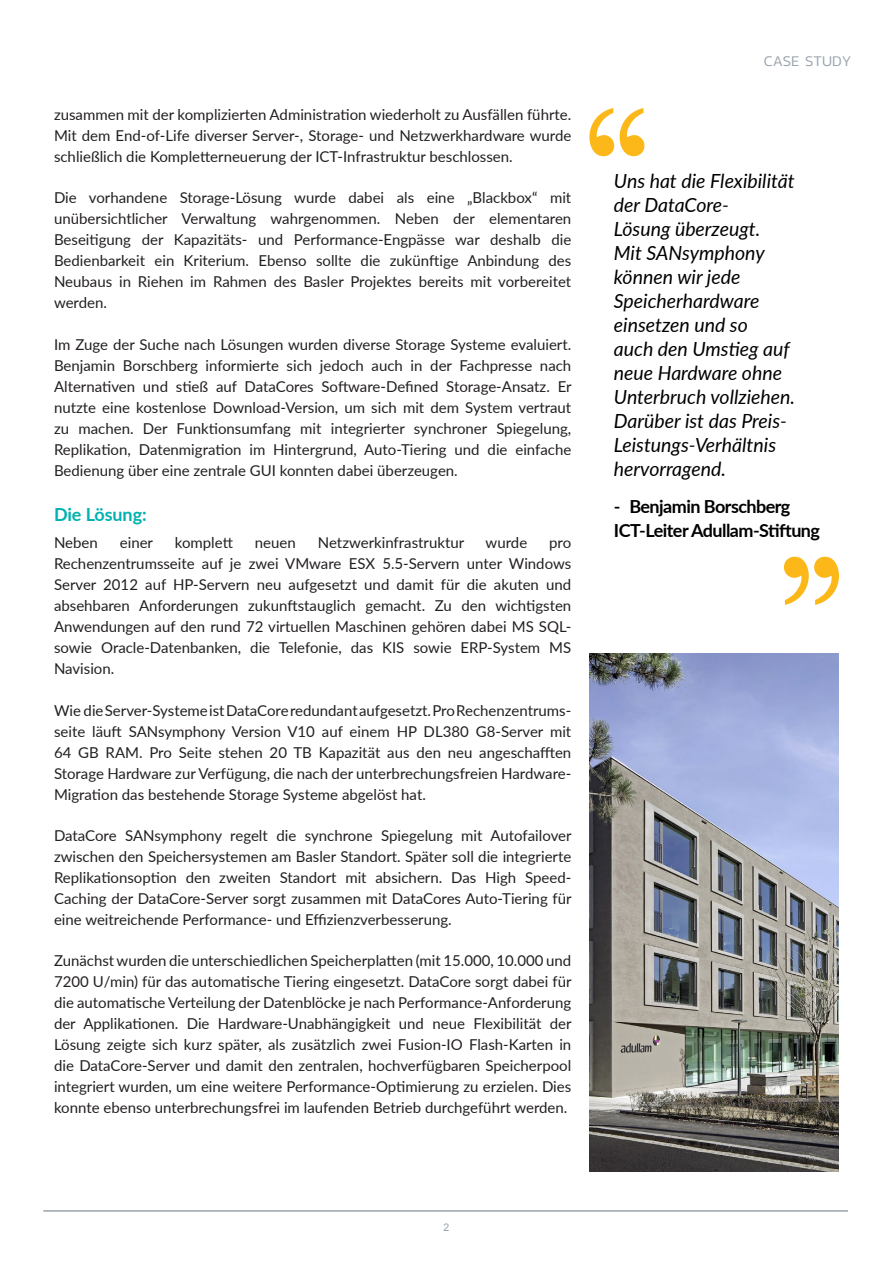
<style>
.page{position:relative;width:893px;height:1263px;background:#fff}
.page>*{position:absolute;margin:0;border:0;box-sizing:border-box;transform-origin:0 0}
.t1{font:italic 19.5px/24px "Lato";color:#000001}
.t2{font:700 18px/24px "Lato";letter-spacing:-.03em;color:#000001}
.t3{font:700 18px "Lato";letter-spacing:-.005em;color:#00b2b0}
.t4{font:15px/21px "Lato";color:#231f20;text-align:justify}
.t5{font:300 15px "Kanit";color:#99a3ad}
.t6{font:10.5px "Arial";color:#99a3ad}
</style>
<div class="page">
<hr style="left:43px;top:1210px;width:805px;height:2px;background:#99a3ad">
<img style="left:589px;top:654px;width:250px;height:517px">
<svg style="left:784px;top:557px;width:55px;height:48px"></svg>
<svg style="left:589px;top:108px;width:55px;height:48px"></svg>
<p class="t4" style="left:54px;top:103px;width:519px">zusammen mit der komplizierten Administration wiederholt zu Ausfällen führte.<br>Mit dem End-of-Life diverser Server-, Storage- und Netzwerkhardware wurde schließlich die Kompletterneuerung der ICT-Infrastruktur beschlossen.</p>
<p class="t4" style="left:54px;top:187px;width:519px">Die vorhandene Storage-Lösung wurde dabei als eine „Blackbox“ mit unübersichtlicher Verwaltung wahrgenommen. Neben der elementaren Beseitigung der Kapazitäts- und Performance-Engpässe war deshalb die Bedienbarkeit ein Kriterium. Ebenso sollte die zukünftige Anbindung des Neubaus in Riehen im Rahmen des Basler Projektes bereits mit vorbereitet werden.</p>
<p class="t4" style="left:54px;top:333px;width:519px">Im Zuge der Suche nach Lösungen wurden diverse Storage Systeme evaluiert.<br>Benjamin Borschberg informierte sich jedoch auch in der Fachpresse nach Alternativen und stieß auf DataCores Software-Defined Storage-Ansatz. Er nutzte eine kostenlose Download-Version, um sich mit dem System vertraut zu machen. Der Funktionsumfang mit integrierter synchroner Spiegelung, Replikation, Datenmigration im Hintergrund, Auto-Tiering und die einfache Bedienung über eine zentrale GUI konnten dabei überzeugen.</p>
<p class="t3" style="left:54px;top:501px;width:94px">Die Lösung:</p>
<p class="t4" style="left:54px;top:532px;width:45px">Neben</p>
<p class="t4" style="left:120px;top:532px;width:35px">einer</p>
<p class="t4" style="left:175px;top:532px;width:60px">komplett</p>
<p class="t4" style="left:255px;top:532px;width:42px">neuen</p>
<p class="t4" style="left:318px;top:532px;width:148px">Netzwerkinfrastruktur</p>
<p class="t4" style="left:486px;top:532px;width:43px">wurde</p>
<p class="t4" style="left:54px;top:532px;width:519px;text-indent:495px">pro Rechenzentrumsseite auf je zwei VMware ESX 5.5-Servern unter Windows Server 2012 auf HP-Servern neu aufgesetzt und damit für die akuten und absehbaren Anforderungen zukunftstauglich gemacht. Zu den wichtigsten Anwendungen auf den rund 72 virtuellen Maschinen gehören dabei MS SQL&shy;sowie Oracle-Datenbanken, die Telefonie, das KIS sowie ERP-System MS Navision.</p>
<p class="t4" style="left:54px;top:699px;width:519px">Wie die Server-Systeme ist DataCore redundant aufgesetzt. Pro Rechenzentrums&shy;seite läuft SANsymphony Version V10 auf einem HP DL380 G8-Server mit 64 GB RAM. Pro Seite stehen 20 TB Kapazität aus den neu angeschafften Storage Hardware zur Verfügung, die nach der unterbrechungsfreien Hardware-Migration das bestehende Storage Systeme abgelöst hat.</p>
<p class="t4" style="left:54px;top:824px;width:519px">DataCore SANsymphony regelt die synchrone Spiegelung mit Autofailover zwischen den Speichersystemen am Basler Standort. Später soll die integrierte Replikationsoption den zweiten Standort mit absichern. Das High Speed-Caching der DataCore-Server sorgt zusammen mit DataCores Auto-Tiering für eine weitreichende Performance- und Effizienzverbesserung.</p>
<p class="t4" style="left:54px;top:949px;width:519px">Zunächst wurden die unterschiedlichen Speicherplatten (mit 15.000, 10.000 und 7200 U/min) für das automatische Tiering eingesetzt. DataCore sorgt dabei für die automatische Verteilung der Datenblöcke je nach Performance-Anforderung der Applikationen. Die Hardware-Unabhängigkeit und neue Flexibilität der Lösung zeigte sich kurz später, als zusätzlich zwei Fusion-IO Flash-Karten in die DataCore-Server und damit den zentralen, hochverfügbaren Speicherpool integriert wurden, um eine weitere Performance-Optimierung zu erzielen. Dies konnte ebenso unterbrechungsfrei im laufenden Betrieb durchgeführt werden.</p>
<p class="t5" style="left:764px;top:51px;width:89px">CASE STUDY</p>
<p class="t1" style="left:614px;top:168px;width:183px">Uns hat die Flexibilität der DataCore-<br>Lösung überzeugt.<br>Mit SANsymphony können wir jede<br>Speicherhardware einsetzen und so<br>auch den Umstieg auf neue Hardware ohne<br>Unterbruch vollziehen.<br>Darüber ist das Preis-<br>Leistungs-Verhältnis hervorragend.</p>
<p class="t2" style="left:614px;top:494px;width:208px">- Benjamin Borschberg<br>ICT-Leiter Adullam-Stiftung</p>
<p class="t6" style="left:444px;top:1221px;width:7px">2</p>
</div>
